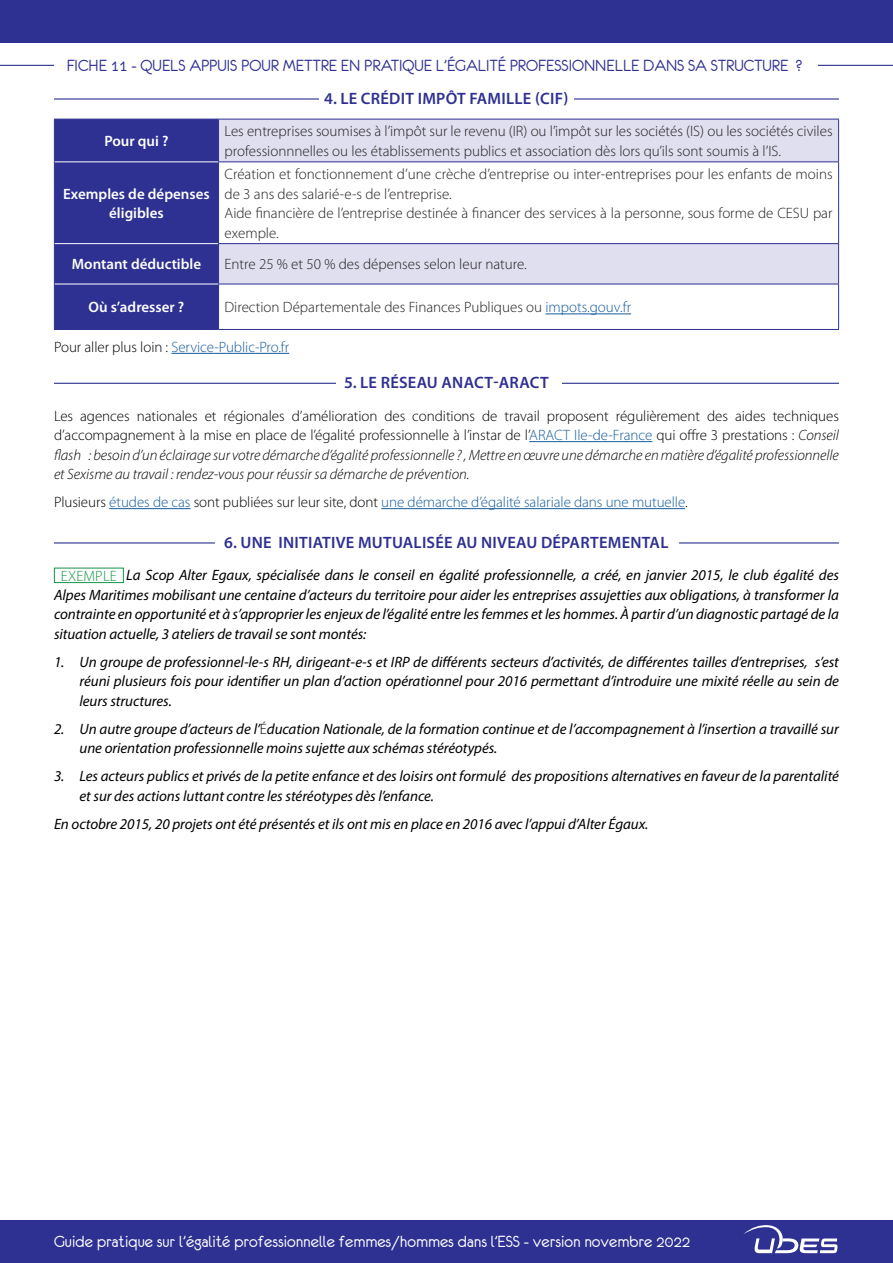
<style>
.page{position:relative;width:893px;height:1263px;background:#fff}
.page>*{position:absolute;margin:0;border:0;box-sizing:border-box;transform-origin:0 0}
.t1{font:18px "Eurofurenceregular";color:#fff}
.t2{font:18px "Eurofurenceregular";color:#2e3092}
.Style_de_paragraphe{font:600 16.5px "Myriad Pro";letter-spacing:.015em;color:#2e3092}
.Style_de_paragraphe-2{font:italic 15px/19.5px "Myriad Pro";letter-spacing:-.005em;color:#000;text-align:justify}
.Style_de_paragraphe-3{font:300 15px/19.5px "Myriad Pro";color:#231f20}
.Style_de_paragraphe-4{font:300 15px/19.5px "Myriad Pro";letter-spacing:-.005em;color:#000;text-align:justify}
.Style_de_paragraphe-5{font:300 15px "Myriad Pro";letter-spacing:-.005em;color:#175d9e}
.Style_de_paragraphe-6{font:600 15px/19.5px "Myriad Pro";color:#fff;text-align:center}
.Style_de_paragraphe-7{font:300 15px "Myriad Pro";letter-spacing:.01em;color:#159547}
.s1{color:#175d9e}
.s2{color:#000}
.s3{font-style:italic}
.s4{font-weight:300;font-style:normal}
</style>
<div class="page">
<hr style="left:54px;top:542px;width:785px;height:1px;background:#2e3092">
<div style="left:215px;top:528px;width:464px;height:19px;background:#fff"></div>
<hr style="left:54px;top:383px;width:785px;height:1px;background:#2e3092">
<div style="left:336px;top:375px;width:225px;height:18px;background:#fff"></div>
<hr style="left:54px;top:98px;width:785px;height:2px;background:#2e3092">
<div style="left:320px;top:91px;width:254px;height:18px;background:#fff"></div>
<div style="left:0;top:1220px;width:893px;height:43px;background:#2e3092"></div>
<div style="left:0;top:0;width:893px;height:43px;background:#2e3092"></div>
<svg style="left:743px;top:1225px;width:94px;height:28px"></svg>
<hr style="left:0;top:65px;width:893px;height:1px;background:#2e3092">
<div style="left:54px;top:56px;width:763px;height:26px;background:#fff"></div>
<div style="left:54px;top:568px;width:70px;height:15px;border:1px solid #159547"></div>
<hr style="left:171px;top:353px;width:118px;height:1px;background:#175d9e">
<hr style="left:529px;top:441px;width:123px;height:1px;background:#175d9e">
<hr style="left:109px;top:508px;width:81px;height:1px;background:#175d9e">
<hr style="left:381px;top:508px;width:304px;height:1px;background:#175d9e">
<div style="left:55px;top:120px;width:163px;height:209px;background:#2e3092"></div>
<svg style="left:219px;top:120px;width:619px;height:164px;fill:#e0dfef"></svg>
<hr style="left:54px;top:119px;width:165px;height:1px;background:#2e3092">
<hr style="left:54px;top:119px;width:1px;height:43px;background:#2e3092">
<hr style="left:219px;top:119px;width:620px;height:1px;background:#2e3092">
<hr style="left:218px;top:119px;width:1px;height:42px;background:#2e3092">
<hr style="left:838px;top:119px;width:1px;height:42px;background:#2e3092">
<hr style="left:54px;top:162px;width:1px;height:82px;background:#2e3092">
<hr style="left:218px;top:162px;width:1px;height:81px;background:#2e3092">
<hr style="left:54px;top:244px;width:1px;height:40px;background:#2e3092">
<hr style="left:218px;top:244px;width:1px;height:40px;background:#2e3092">
<hr style="left:838px;top:244px;width:1px;height:40px;background:#2e3092">
<hr style="left:54px;top:284px;width:1px;height:45px;background:#2e3092">
<hr style="left:218px;top:284px;width:621px;height:1px;background:#2e3092">
<hr style="left:218px;top:284px;width:1px;height:45px;background:#2e3092">
<hr style="left:838px;top:284px;width:1px;height:45px;background:#2e3092">
<hr style="left:54px;top:329px;width:165px;height:1px;background:#2e3092">
<hr style="left:219px;top:329px;width:620px;height:1px;background:#2e3092">
<hr style="left:55px;top:161px;width:163px;height:1px;background:#fff">
<hr style="left:55px;top:243px;width:163px;height:1px;background:#fff">
<hr style="left:55px;top:284px;width:163px;height:1px;background:#fff">
<hr style="left:218px;top:161px;width:621px;height:1px;background:#2e3092">
<hr style="left:838px;top:162px;width:1px;height:81px;background:#2e3092">
<hr style="left:218px;top:243px;width:621px;height:1px;background:#2e3092">
<hr style="left:545px;top:313px;width:86px;height:1px;background:#175d9e">
<p class="t2" style="left:67px;top:56px;width:737px">FICHE 11 - QUELS APPUIS POUR METTRE EN PRATIQUE L’ÉGALITÉ PROFESSIONNELLE DANS SA STRUCTURE ?</p>
<p class="Style_de_paragraphe" style="left:324px;top:88px;width:246px">4. LE CRÉDIT IMPÔT FAMILLE (CIF)</p>
<p class="Style_de_paragraphe-6" style="left:104px;top:131px;width:66px">Pour qui ?</p>
<p class="Style_de_paragraphe-3" style="left:225px;top:121px;width:610px">Les entreprises soumises à l’impôt sur le revenu (IR) ou l’impôt sur les sociétés (IS) ou les sociétés civiles professionnnelles ou les établissements publics et association dès lors qu’ils sont soumis à l’IS.</p>
<p class="Style_de_paragraphe-6" style="left:63px;top:183px;width:148px">Exemples de dépenses éligibles</p>
<p class="Style_de_paragraphe-3" style="left:225px;top:164px;width:610px">Création et fonctionnement d’une crèche d’entreprise ou inter-entreprises pour les enfants de moins de 3 ans des salarié-e-s de l’entreprise.</p>
<p class="Style_de_paragraphe-3" style="left:225px;top:203px;width:609px">Aide financière de l’entreprise destinée à financer des services à la personne, sous forme de CESU par exemple.</p>
<p class="Style_de_paragraphe-6" style="left:72px;top:254px;width:131px">Montant déductible</p>
<p class="Style_de_paragraphe-3" style="left:225px;top:255px;width:304px">Entre 25 % et 50 % des dépenses selon leur nature.</p>
<p class="Style_de_paragraphe-6" style="left:89px;top:297px;width:97px">Où s’adresser ?</p>
<p class="Style_de_paragraphe-3" style="left:225px;top:297px;width:408px">Direction Départementale des Finances Publiques ou <span class="s1">impots.gouv.fr</span></p>
<p class="Style_de_paragraphe-5" style="left:54px;top:338px;width:237px"><span class="s2">Pour aller plus loin :</span> Service-Public-Pro.fr</p>
<p class="Style_de_paragraphe" style="left:344px;top:372px;width:206px">5. LE RÉSEAU ANACT-ARACT</p>
<p class="Style_de_paragraphe-4" style="left:54px;top:406px;width:786px">Les agences nationales et régionales d’amélioration des conditions de travail proposent régulièrement des aides techniques d’accompagnement à la mise en place de l’égalité professionnelle à l’instar de l’<span class="s1">ARACT Ile-de-France</span> qui offre 3 prestations : <span class="s3">Conseil flash : besoin d’un éclairage sur votre démarche d’égalité professionnelle ? , Mettre en œuvre une démarche en matière d’égalité professionnelle et Sexisme au travail : rendez-vous pour réussir sa démarche de prévention.</span></p>
<p class="Style_de_paragraphe-5" style="left:54px;top:493px;width:635px"><span class="s2">Plusieurs</span> études de cas <span class="s2">sont publiées sur leur site, dont</span> une démarche d’égalité salariale dans une mutuelle<span class="s2">.</span></p>
<p class="Style_de_paragraphe" style="left:224px;top:532px;width:446px">6. UNE INITIATIVE MUTUALISÉE AU NIVEAU DÉPARTEMENTAL</p>
<p class="Style_de_paragraphe-2" style="left:54px;top:565px;width:786px;text-indent:72px">La Scop Alter Egaux, spécialisée dans le conseil en égalité professionnelle, a créé, en janvier 2015, le club égalité des Alpes Maritimes mobilisant une centaine d’acteurs du territoire pour aider les entreprises assujetties aux obligations, à transformer la contrainte en opportunité et à s’approprier les enjeux de l’égalité entre les femmes et les hommes. À partir d’un diagnostic partagé de la situation actuelle, 3 ateliers de travail se sont montés:</p>
<p class="Style_de_paragraphe-2" style="left:80px;top:652px;width:761px;text-indent:-26px">1. Un groupe de professionnel-le-s RH, dirigeant-e-s et IRP de différents secteurs d’activités, de différentes tailles d’entreprises, s’est réuni plusieurs fois pour identifier un plan d’action opérationnel pour 2016 permettant d’introduire une mixité réelle au sein de leurs structures.</p>
<p class="Style_de_paragraphe-2" style="left:80px;top:719px;width:761px;text-indent:-26px">2. Un autre groupe d’acteurs de l’<span class="s4">É</span>ducation Nationale, de la formation continue et de l’accompagnement à l’insertion a travaillé sur une orientation professionnelle moins sujette aux schémas stéréotypés.</p>
<p class="Style_de_paragraphe-2" style="left:80px;top:766px;width:761px;text-indent:-26px">3. Les acteurs publics et privés de la petite enfance et des loisirs ont formulé des propositions alternatives en faveur de la parentalité et sur des actions luttant contre les stéréotypes dès l’enfance.</p>
<p class="Style_de_paragraphe-2" style="left:54px;top:814px;width:596px">En octobre 2015, 20 projets ont été présentés et ils ont mis en place en 2016 avec l’appui d’Alter Égaux.</p>
<p class="Style_de_paragraphe-7" style="left:61px;top:567px;width:57px">EXEMPLE</p>
<p class="t1" style="left:54px;top:1232px;width:638px">Guide pratique sur l’égalité professionnelle femmes/hommes dans l’ESS - version novembre 2022</p>
</div>
